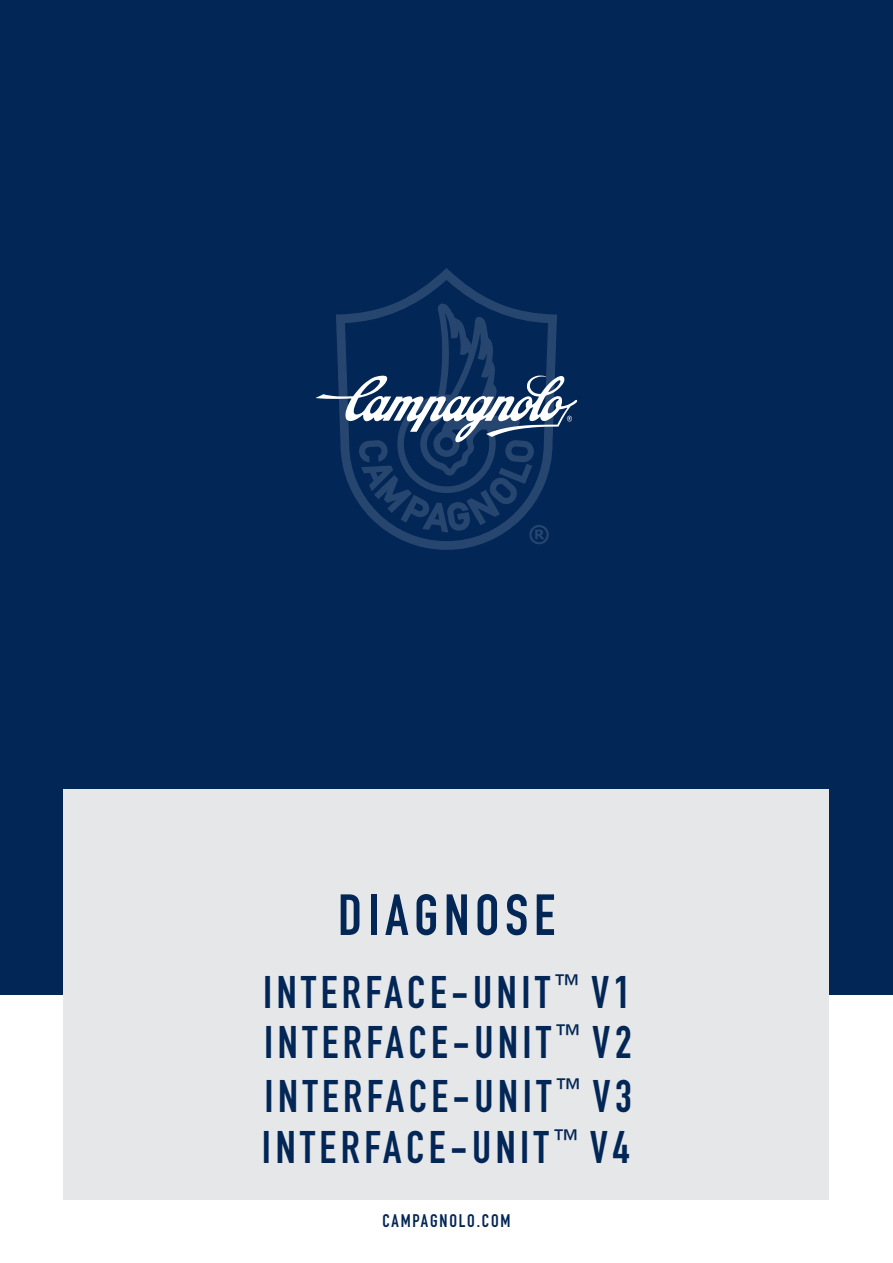
<style>
.page{position:relative;width:893px;height:1263px;background:#fff}
.page>*{position:absolute;margin:0;border:0;box-sizing:border-box;transform-origin:0 0}
.Normale{font:700 57px "DIN Condensed";letter-spacing:.1em;color:#022656}
.Normale-2{font:700 45px "DIN Condensed";letter-spacing:.1em;color:#022656}
.t1{font:700 18px "DIN Condensed";letter-spacing:.1em;color:#022656}
</style>
<div class="page">
<div style="left:0;top:0;width:893px;height:994px;background:#022656"></div>
<div style="left:64px;top:789px;width:765px;height:410px;background:#e6e7e9"></div>
<svg style="left:396px;top:268px;width:144px;height:282px"></svg>
<svg style="left:316px;top:303px;width:261px;height:241px"></svg>
<p class="Normale" style="left:338px;top:877px;width:219px">DIAGNOSE</p>
<p class="Normale-2" style="left:263px;top:962px;width:369px">INTERFACE-UNIT<sup>™</sup> V1</p>
<p class="Normale-2" style="left:264px;top:1012px;width:369px">INTERFACE-UNIT<sup>™</sup> V2</p>
<p class="Normale-2" style="left:264px;top:1065px;width:369px">INTERFACE-UNIT<sup>™</sup> V3</p>
<p class="Normale-2" style="left:262px;top:1117px;width:369px">INTERFACE-UNIT<sup>™</sup> V4</p>
<p class="t1" style="left:382px;top:1209px;width:130px">CAMPAGNOLO.COM</p>
</div>
